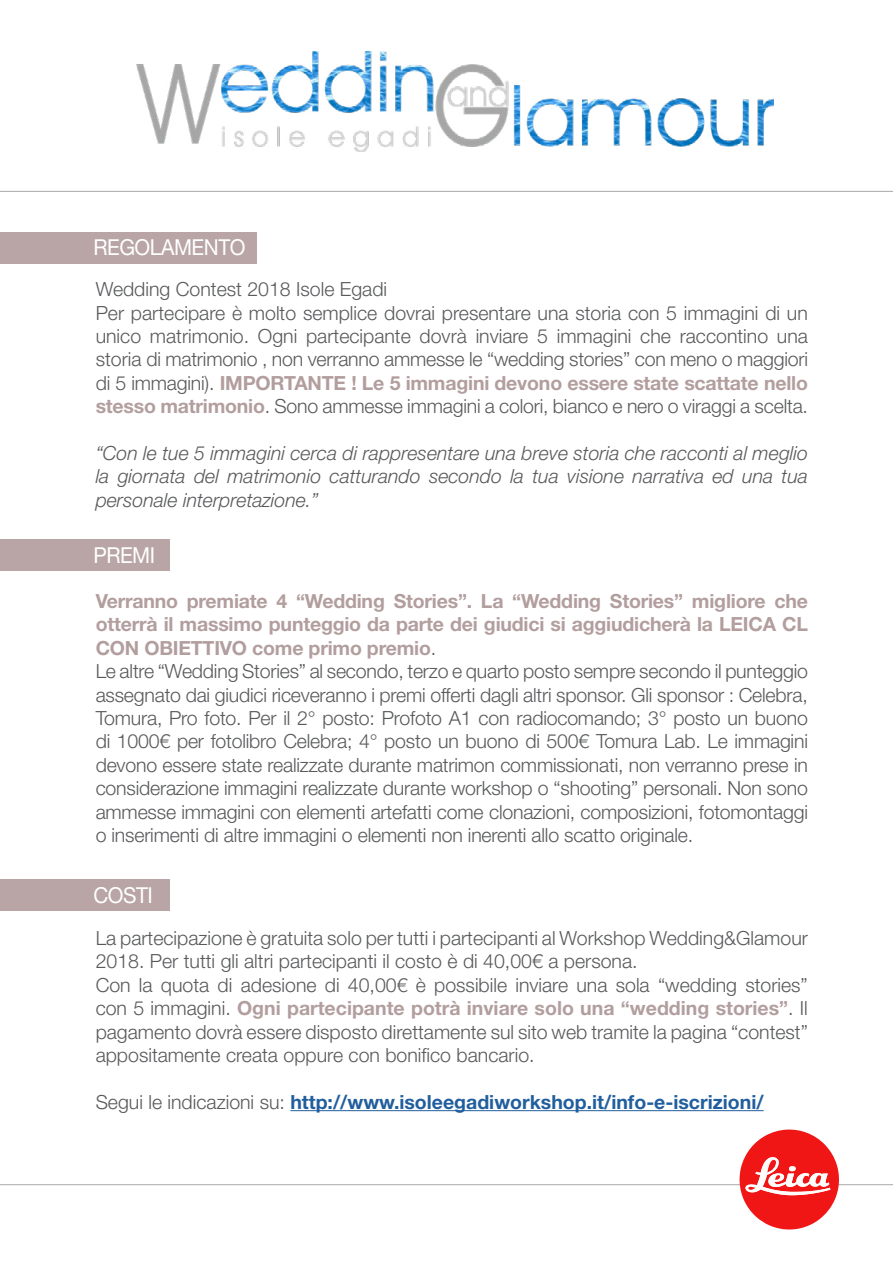
<style>
.page{position:relative;width:893px;height:1263px;background:#fff}
.page>*{position:absolute;margin:0;border:0;box-sizing:border-box;transform-origin:0 0}
.t1{font:22.05px "Helvetica Neue LT Std";letter-spacing:-.02em;color:#fff;scale:.94 1}
.t2{font:300 19.5px/23.4px "Helvetica Neue LT Std";letter-spacing:-.01em;color:#58595b}
.t3{font:italic 300 19.5px/23.4px "Helvetica Neue LT Std";color:#58595b;text-align:justify}
.t4{font:700 19.5px "Helvetica Neue LT Std";color:#215e9e}
.s1{font-weight:700;color:#b39e9e}
.s2{font-weight:300;color:#58595b}
</style>
<div class="page">
<hr style="left:290px;top:1110px;width:474px;height:1px;background:#215e9e">
<img style="left:137px;top:51px;width:636px;height:100px">
<hr style="left:0;top:191px;width:893px;height:1px;background:#a7a9ac">
<div style="left:0;top:232px;width:256px;height:32px;background:#b9a5a5"></div>
<div style="left:0;top:879px;width:169px;height:32px;background:#b9a5a5"></div>
<hr style="left:0;top:1184px;width:893px;height:1px;background:#a7a9ac">
<svg style="left:739px;top:1129px;width:101px;height:100px"></svg>
<div style="left:0;top:539px;width:169px;height:32px;background:#b9a5a5"></div>
<p class="t1" style="left:93px;top:234px;width:163px">REGOLAMENTO</p>
<p class="t2" style="left:96px;top:277px;width:714px">Wedding Contest 2018 Isole Egadi<br>Per partecipare è molto semplice dovrai presentare una storia con 5 immagini di un unico matrimonio. Ogni partecipante dovrà inviare 5 immagini che raccontino una storia di matrimonio , non verranno ammesse le “wedding stories” con meno o maggiori di 5 immagini). <span class="s1">IMPORTANTE ! Le 5 immagini devono essere state scattate nello stesso matrimonio</span>. Sono ammesse immagini a colori, bianco e nero o viraggi a scelta.</p>
<p class="t3" style="left:96px;top:441px;width:714px">“Con le tue 5 immagini cerca di rappresentare una breve storia che racconti al meglio la giornata del matrimonio catturando secondo la tua visione narrativa ed una tua personale interpretazione.”</p>
<p class="t1" style="left:93px;top:542px;width:67px">PREMI</p>
<p class="t2" style="left:96px;top:589px;width:714px"><span class="s1">Verranno premiate 4 “Wedding Stories”. La “Wedding Stories” migliore che otterrà il massimo punteggio da parte dei giudici si aggiudicherà la LEICA CL CON OBIETTIVO come primo premio</span>.<br>Le altre “Wedding Stories” al secondo, terzo e quarto posto sempre secondo il punteggio assegnato dai giudici riceveranno i premi offerti dagli altri sponsor. Gli sponsor : Celebra, Tomura, Pro foto. Per il 2° posto: Profoto A1 con radiocomando; 3° posto un buono di 1000€ per fotolibro Celebra; 4° posto un buono di 500€ Tomura Lab. Le immagini devono essere state realizzate durante matrimon commissionati, non verranno prese in considerazione immagini realizzate durante workshop o “shooting” personali. Non sono ammesse immagini con elementi artefatti come clonazioni, composizioni, fotomontaggi o inserimenti di altre immagini o elementi non inerenti allo scatto originale.</p>
<p class="t1" style="left:93px;top:882px;width:65px">COSTI</p>
<p class="t2" style="left:96px;top:926px;width:714px">La partecipazione è gratuita solo per tutti i partecipanti al Workshop Wedding&amp;Glamour 2018. Per tutti gli altri partecipanti il costo è di 40,00€ a persona.<br>Con la quota di adesione di 40,00€ è possibile inviare una sola “wedding stories” con 5 immagini. <span class="s1">Ogni partecipante potrà inviare solo una “wedding stories”</span>. Il pagamento dovrà essere disposto direttamente sul sito web tramite la pagina “contest” appositamente creata oppure con bonifico bancario.</p>
<p class="t4" style="left:96px;top:1090px;width:669px"><span class="s2">Segui le indicazioni su:</span> http://www.isoleegadiworkshop.it/info-e-iscrizioni/</p>
</div>
